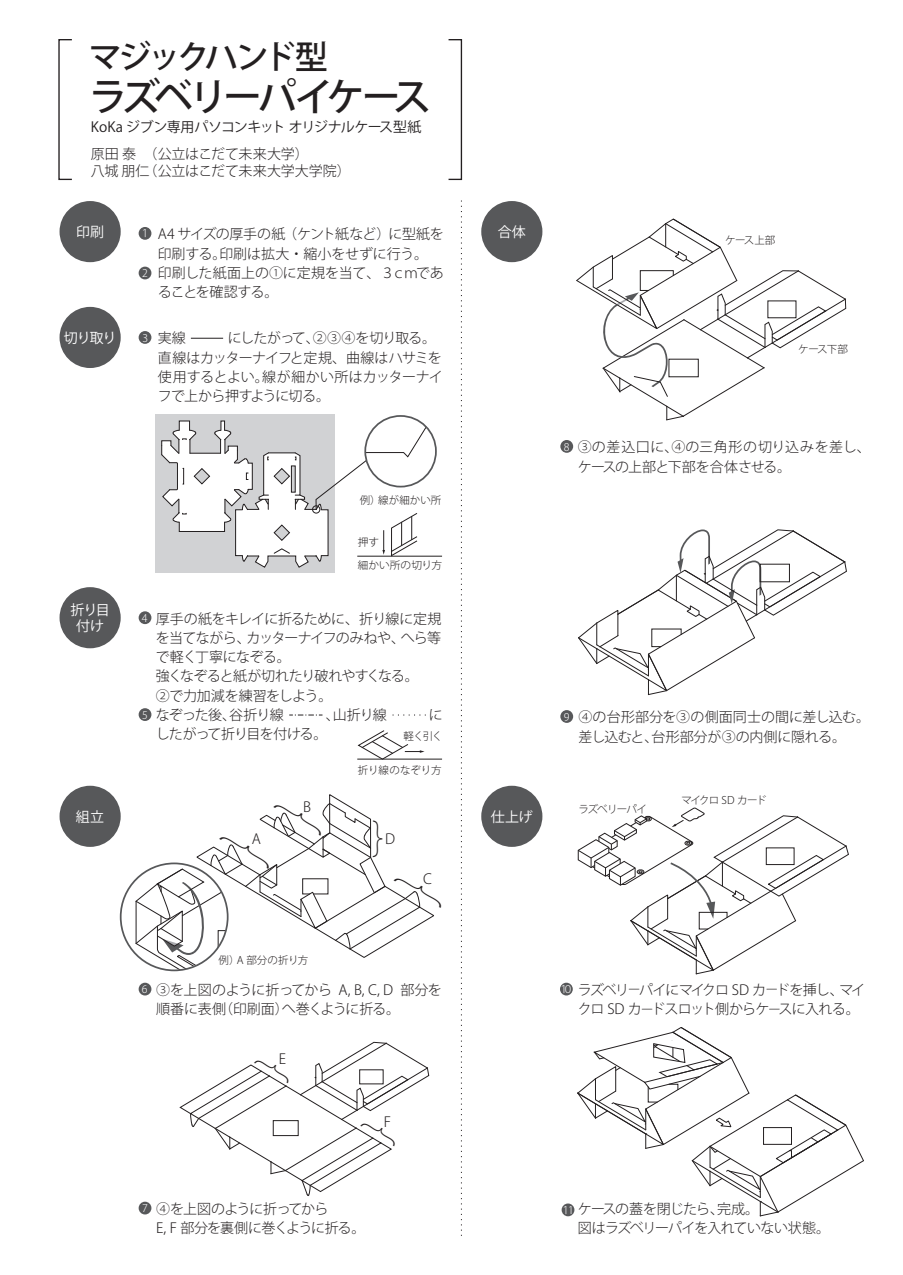
<style>
.page{position:relative;width:903px;height:1275px;background:#fff}
.page>*{position:absolute;margin:0;border:0;box-sizing:border-box;transform-origin:0 0}
.t1{font:200 39.55px "Koz Go Pr 6 N";color:#231f20;scale:.89 1}
.t2{font:500 38.5px "Koz Go Pr 6 N";letter-spacing:-.105em;color:#231f20}
.t3{font:500 32.73px "Koz Go Pr 6 N";letter-spacing:-.1em;color:#231f20}
.t4{font:300 14px/19.2px "Koz Go Pr 6 N";letter-spacing:-.03em;color:#231f20}
.t5{font:300 14px/19.2px "Koz Go Pr 6 N";letter-spacing:-.05em;color:#231f20}
.t6{font:300 14px/19.2px "Koz Go Pr 6 N";color:#231f20}
.t7{font:300 14px/19.2px "Koz Go Pr 6 N";letter-spacing:.005em;color:#231f20}
.t8{font:300 14px/19.2px "Koz Go Pr 6 N";letter-spacing:-.055em;color:#231f20}
.t9{font:300 14px/17.5px "Koz Go Pr 6 N";letter-spacing:-.005em;color:#231f20}
.t10{font:14px "Koz Go Pr 6 N";letter-spacing:-.025em;color:#231f20}
.t11{font:14px/15.8px "Koz Go Pr 6 N";letter-spacing:-.025em;color:#fff;text-align:center}
.t12{font:300 10.5px "Koz Go Pr 6 N";letter-spacing:-.02em;color:#231f20}
.t13{font:300 10.5px "Koz Go Pr 6 N";color:#fff}
.t14{font:300 10.5px "Koz Go Pr 6 N";letter-spacing:-.11em;color:#231f20}
.t15{font:300 10.5px "Koz Go Pr 6 N";letter-spacing:-.075em;color:#231f20}
.s1{font-size:12.25px}
</style>
<div class="page">
<div style="left:60px;top:201px;width:61px;height:61px;background:#57585a;border-radius:50%"></div>
<div style="left:60px;top:587px;width:61px;height:61px;background:#57585a;border-radius:50%"></div>
<div style="left:481px;top:201px;width:61px;height:61px;background:#57585a;border-radius:50%"></div>
<div style="left:481px;top:786px;width:61px;height:61px;background:#57585a;border-radius:50%"></div>
<div style="left:60px;top:786px;width:61px;height:61px;background:#57585a;border-radius:50%"></div>
<div style="left:60px;top:307px;width:61px;height:61px;background:#57585a;border-radius:50%"></div>
<div style="left:448px;top:39px;width:14px;height:141px;border:1px solid #231f20"></div>
<svg style="left:290px;top:715px;width:32px;height:1px"></svg>
<div style="left:139px;top:227px;width:12px;height:13px;background:#57585a;border-radius:50%"></div>
<div style="left:139px;top:267px;width:12px;height:12px;background:#57585a;border-radius:50%"></div>
<div style="left:139px;top:611px;width:12px;height:13px;background:#57585a;border-radius:50%"></div>
<div style="left:139px;top:708px;width:12px;height:13px;background:#57585a;border-radius:50%"></div>
<div style="left:139px;top:983px;width:12px;height:12px;background:#57585a;border-radius:50%"></div>
<div style="left:139px;top:1202px;width:12px;height:12px;background:#57585a;border-radius:50%"></div>
<div style="left:560px;top:440px;width:13px;height:13px;background:#57585a;border-radius:50%"></div>
<div style="left:560px;top:710px;width:13px;height:13px;background:#57585a;border-radius:50%"></div>
<div style="left:562px;top:1203px;width:12px;height:13px;background:#57585a;border-radius:50%"></div>
<svg style="left:357px;top:730px;width:68px;height:30px"></svg>
<hr style="left:358px;top:759px;width:84px;height:1px;background:#231f20">
<hr style="left:191px;top:338px;width:32px;height:1px;background:#231f20">
<div style="left:139px;top:331px;width:12px;height:13px;background:#57585a;border-radius:50%"></div>
<div style="left:560px;top:983px;width:13px;height:12px;background:#57585a;border-radius:50%"></div>
<svg style="left:461px;top:201px;width:1px;height:1035px"></svg>
<div style="left:156px;top:415px;width:179px;height:158px;background:#d1d2d4"></div>
<hr style="left:358px;top:556px;width:84px;height:1px;background:#231f20">
<div style="left:364px;top:415px;width:73px;height:72px;border:2px solid #57585a;border-radius:50%"></div>
<svg style="left:161px;top:421px;width:266px;height:147px"></svg>
<svg style="left:576px;top:218px;width:270px;height:202px"></svg>
<svg style="left:578px;top:529px;width:269px;height:166px"></svg>
<svg style="left:578px;top:807px;width:271px;height:167px"></svg>
<svg style="left:577px;top:1027px;width:287px;height:189px"></svg>
<svg style="left:135px;top:794px;width:299px;height:176px"></svg>
<svg style="left:179px;top:1042px;width:250px;height:154px"></svg>
<h3 class="t3" style="left:89px;top:38px;width:240px">マジックハンド型</h3>
<h2 class="t2" style="left:89px;top:76px;width:343px">ラズベリーパイケース</h2>
<p class="t10" style="left:91px;top:119px;width:332px">KoKa ジブン専用パソコンキット オリジナルケース型紙</p>
<p class="t4" style="left:91px;top:145px;width:60px;line-height:17.5px">原田泰八城朋仁</p>
<p class="t9" style="left:144px;top:145px;width:209px">（公立はこだて未来大学）<br>（公立はこだて未来大学大学院）</p>
<p class="t11" style="left:76px;top:224px;width:29px">印刷</p>
<p class="t11" style="left:64px;top:330px;width:54px">切り取り</p>
<p class="t13" style="left:140px;top:228px;width:12px">１</p>
<p class="t13" style="left:142px;top:267px;width:7px">2</p>
<p class="t4" style="left:158px;top:225px;width:287px">A4 サイズの厚手の紙（ケント紙など）に型紙を印刷する。印刷は拡大・縮小をせずに行う。印刷した紙面上の①に定規を当て、３ｃｍであることを確認する。</p>
<p class="t13" style="left:142px;top:332px;width:7px">3</p>
<p class="t4" style="left:158px;top:329px;width:286px">実線　　　にしたがって、②③④を切り取る。直線はカッターナイフと定規、曲線はハサミを使用するとよい。線が細かい所はカッターナイフで上から押すように切る。</p>
<p class="t11" style="left:70px;top:603px;width:41px">折り目付け</p>
<p class="t12" style="left:360px;top:494px;width:83px">例）線が細かい所</p>
<p class="t12" style="left:358px;top:536px;width:23px">押す</p>
<p class="t12" style="left:358px;top:559px;width:86px">細かい所の切り方</p>
<p class="t13" style="left:142px;top:612px;width:7px">4</p>
<p class="t13" style="left:142px;top:709px;width:7px">5</p>
<p class="t5" style="left:156px;top:609px;width:289px">厚手の紙をキレイに折るために、折り線に定規を当てながら、カッターナイフのみねや、へら等で軽く丁寧になぞる。<br>強くなぞると紙が切れたり破れやすくなる。<br>②で力加減を練習をしよう。<br>なぞった後、谷折り線　　　、山折り線　　　にしたがって折り目を付ける。</p>
<p class="t12" style="left:404px;top:730px;width:41px">軽く引く</p>
<p class="t12" style="left:358px;top:764px;width:85px">折り線のなぞり方</p>
<p class="t11" style="left:498px;top:224px;width:30px">合体</p>
<p class="t4" style="left:303px;top:798px;width:9px">B</p>
<p class="t11" style="left:76px;top:809px;width:30px">組立</p>
<p class="t11" style="left:491px;top:809px;width:43px">仕上げ</p>
<h1 class="t1" style="left:407px;top:860px;width:41px;rotate:-180deg">｛</h1>
<p class="t4" style="left:252px;top:829px;width:11px">A</p>
<p class="t4" style="left:385px;top:829px;width:12px">D</p>
<p class="t4" style="left:423px;top:869px;width:10px">C</p>
<p class="t13" style="left:142px;top:983px;width:7px">6</p>
<p class="t12" style="left:219px;top:954px;width:91px">例）A 部分の折り方</p>
<p class="t4" style="left:156px;top:980px;width:287px">③を上図のように折ってから A, B, C, D 部分を順番に表側（印刷面）へ巻くように折る。</p>
<p class="t4" style="left:279px;top:1049px;width:9px">E</p>
<p class="t4" style="left:384px;top:1112px;width:9px">F</p>
<p class="t12" style="left:725px;top:235px;width:52px">ケース上部</p>
<p class="t12" style="left:798px;top:343px;width:51px">ケース下部</p>
<p class="t13" style="left:564px;top:441px;width:7px">8</p>
<p class="t7" style="left:578px;top:438px;width:294px">③の差込口に、④の三角形の切り込みを差し、ケースの上部と下部を合体させる。</p>
<p class="t13" style="left:564px;top:711px;width:7px">9</p>
<p class="t6" style="left:578px;top:708px;width:293px">④の台形部分を③の側面同士の間に差し込む。差し込むと、台形部分が③の内側に隠れる。</p>
<p class="t15" style="left:578px;top:803px;width:70px">ラズベリーパイ</p>
<p class="t14" style="left:681px;top:795px;width:87px">マイクロ SD カード</p>
<p class="t13" style="left:558px;top:983px;width:17px">１０</p>
<p class="t5" style="left:578px;top:980px;width:289px">ラズベリ<span class="s1">ー</span>パイにマイクロ SD カ<span class="s1">ー</span>ドを挿し、マイクロ SD カ<span class="s1">ー</span>ドスロット側からケ<span class="s1">ー</span>スに入れる。</p>
<p class="t13" style="left:142px;top:1202px;width:7px">7</p>
<p class="t8" style="left:156px;top:1199px;width:211px">④を上図のように折ってから<br>E, F 部分を裏側に巻くように折る。</p>
<p class="t5" style="left:578px;top:1199px;width:254px">ケースの蓋を閉じたら、完成。<br>図はラズベリーパイを入れていない状態。</p>
<p class="t13" style="left:560px;top:1204px;width:15px">１1</p>
</div>
